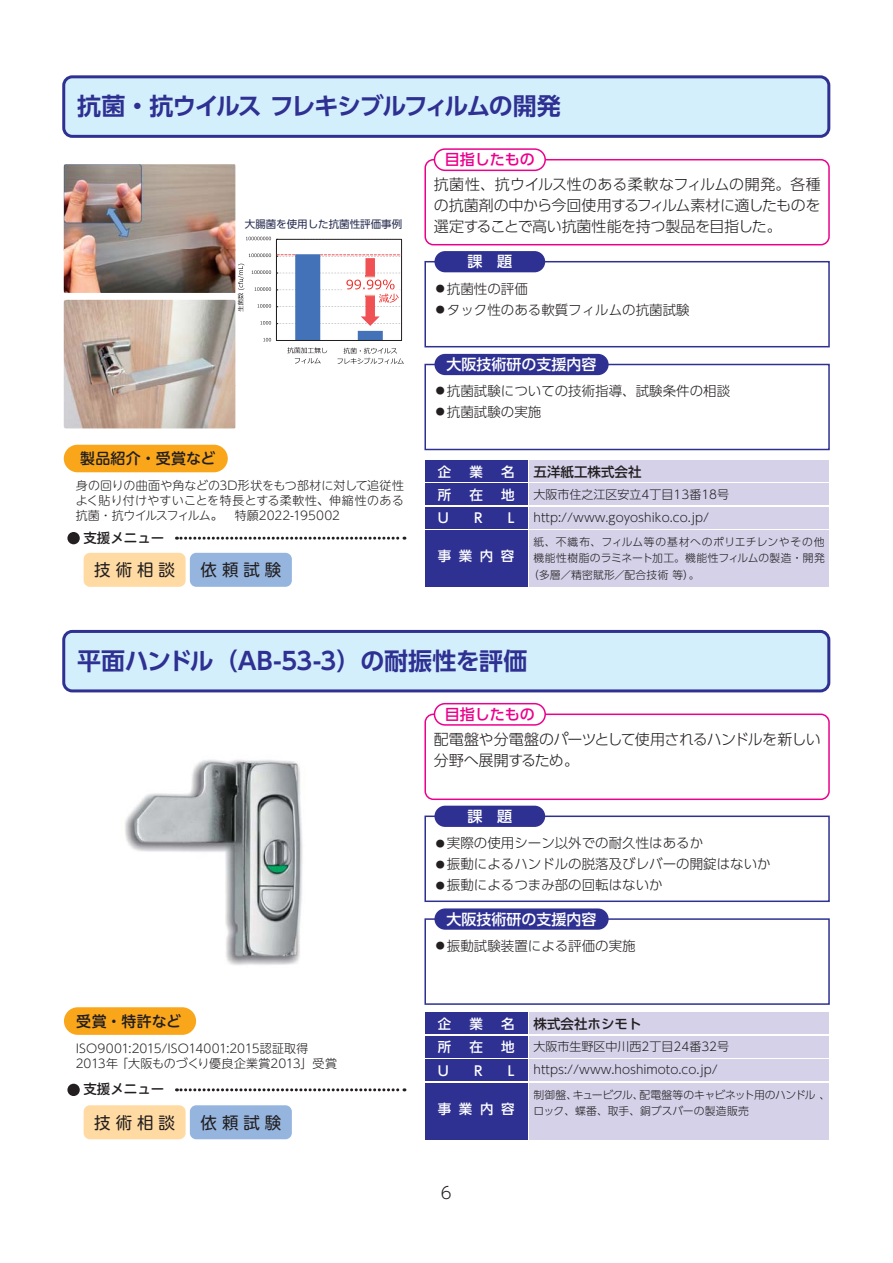
<style>
.page{position:relative;width:893px;height:1263px;background:#fff}
.page>*{position:absolute;margin:0;border:0;box-sizing:border-box;transform-origin:0 0}
.t1{font:24px "UD Shin Go Pro De Bold 90 msp RKSJ H";letter-spacing:-.015em;color:#2e3092}
.t2{font:24px "UD Shin Go Pro De Bold 90 msp RKSJ H";letter-spacing:-.07em;color:#2e3092}
.t3{font:16.5px "UD Shin M Go Pro Regular 90 msp RKSJ H";letter-spacing:.3em;color:#231f20}
.t4{font:16.5px "UD Shin Go Pro Light 90 msp RKSJ H";color:#231f20}
.t5{font:15px/21px "UD Shin Go Pro Light 90 msp RKSJ H";letter-spacing:-.035em;color:#231f20;text-align:justify}
.t6{font:15px "UD Shin Go Pro Medium 90 msp RKSJ H";color:#fff}
.t7{font:15px "UD Shin M Go Pro Medium 90 msp RKSJ H";letter-spacing:.015em;color:#231f20}
.t8{font:15px "UD Shin Go Pro Medium 90 msp RKSJ H";color:#ec008c}
.t9{font:13.5px/21px "UD Shin Go Pro Light 90 msp RKSJ H";color:#231f20}
.t10{font:13.5px "UD Shin Go Pro Medium 90 msp RKSJ H";letter-spacing:.555em;color:#fff}
.t11{font:13.5px "UD Shin Go Pro Medium 90 msp RKSJ H";color:#231f20}
.t12{font:13.5px "UD Shin M Go Pro Medium 90 msp RKSJ H";color:#231f20}
.t13{font:12px/15px "UD Shin M Go Pro Light 90 msp RKSJ H";letter-spacing:.005em;color:#231f20;text-align:justify}
.t14{font:12px/23.4px "UD Shin Go Pro Light 90 msp RKSJ H";color:#231f20}
.t15{font:10.8px/16.5px "UD Shin Go Pro Light 90 msp RKSJ H";letter-spacing:-.015em;color:#231f20}
.t16{font:10.8px "UD Shin Go Pro Light 90 msp RKSJ H";letter-spacing:.01em;color:#231f20}
.t17{font:10.8px "UD Shin Go Pro Light 90 msp RKSJ H";letter-spacing:.045em;color:#231f20}
.t18{font:10.5px "UD Shin Go Pro Regular 90 msp RKSJ H";color:#282e52}
.t19{font:9px "UD Shin Go Pro Light 90 msp RKSJ H";color:#231f20}
.s1{font-size:9px}
</style>
<div class="page">
<img style="left:64px;top:691px;width:340px;height:341px">
<div style="left:64px;top:1007px;width:132px;height:28px;background:#faa61a;border-radius:14px"></div>
<div style="left:64px;top:77px;width:765px;height:59px;background:#d4effc;border-radius:8px"></div>
<div style="left:62px;top:75px;width:768px;height:63px;border:3px solid #2e3092;border-radius:8px"></div>
<div style="left:424px;top:159px;width:406px;height:86px;border:1px solid #ec008c;border-radius:8px"></div>
<div style="left:434px;top:149px;width:111px;height:21px;background:#fff;border-radius:11px"></div>
<div style="left:434px;top:148px;width:112px;height:23px;border:1px solid #ec008c;border-radius:11px"></div>
<div style="left:67px;top:532px;width:13px;height:12px;background:#231f20;border-radius:50%"></div>
<svg style="left:176px;top:537px;width:229px;height:3px"></svg>
<div style="left:64px;top:631px;width:765px;height:60px;background:#d4effc;border-radius:8px"></div>
<div style="left:62px;top:630px;width:768px;height:62px;border:3px solid #2e3092;border-radius:8px"></div>
<div style="left:424px;top:714px;width:406px;height:86px;border:1px solid #ec008c;border-radius:8px"></div>
<div style="left:434px;top:704px;width:111px;height:21px;background:#fff;border-radius:11px"></div>
<div style="left:434px;top:703px;width:112px;height:23px;border:1px solid #ec008c;border-radius:11px"></div>
<div style="left:67px;top:1084px;width:13px;height:12px;background:#231f20;border-radius:50%"></div>
<svg style="left:176px;top:1088px;width:229px;height:3px"></svg>
<div style="left:84px;top:553px;width:102px;height:34px;background:#ffdaa2;border-radius:6px"></div>
<div style="left:84px;top:1105px;width:102px;height:34px;background:#ffdaa2;border-radius:6px"></div>
<div style="left:190px;top:1105px;width:102px;height:34px;background:#95b5df;border-radius:6px"></div>
<div style="left:64px;top:445px;width:164px;height:27px;background:#faa61a;border-radius:14px"></div>
<div style="left:190px;top:553px;width:102px;height:34px;background:#95b5df;border-radius:6px"></div>
<div style="left:425px;top:460px;width:102px;height:22px;background:#2e3092"></div>
<div style="left:529px;top:460px;width:300px;height:22px;background:#d4d1e9"></div>
<div style="left:529px;top:484px;width:300px;height:21px;background:#d4d1e9"></div>
<div style="left:529px;top:507px;width:300px;height:21px;background:#d4d1e9"></div>
<div style="left:529px;top:531px;width:300px;height:56px;background:#d4d1e9"></div>
<div style="left:425px;top:484px;width:102px;height:21px;background:#2e3092"></div>
<div style="left:425px;top:507px;width:102px;height:21px;background:#2e3092"></div>
<div style="left:425px;top:531px;width:102px;height:56px;background:#2e3092"></div>
<div style="left:425px;top:1013px;width:102px;height:21px;background:#2e3092"></div>
<div style="left:529px;top:1013px;width:300px;height:21px;background:#d4d1e9"></div>
<div style="left:529px;top:1036px;width:300px;height:21px;background:#d4d1e9"></div>
<div style="left:529px;top:1060px;width:300px;height:21px;background:#d4d1e9"></div>
<div style="left:529px;top:1083px;width:300px;height:56px;background:#d4d1e9"></div>
<div style="left:425px;top:1036px;width:102px;height:21px;background:#2e3092"></div>
<div style="left:425px;top:1060px;width:102px;height:21px;background:#2e3092"></div>
<div style="left:425px;top:1083px;width:102px;height:56px;background:#2e3092"></div>
<div style="left:424px;top:364px;width:406px;height:86px;border:1px solid #2e3092"></div>
<div style="left:434px;top:354px;width:175px;height:21px;background:#2e3092;border-radius:11px"></div>
<div style="left:424px;top:261px;width:406px;height:86px;border:1px solid #2e3092"></div>
<div style="left:434px;top:251px;width:111px;height:21px;background:#2e3092;border-radius:11px"></div>
<div style="left:424px;top:918px;width:406px;height:87px;border:1px solid #2e3092"></div>
<div style="left:434px;top:908px;width:175px;height:22px;background:#2e3092;border-radius:11px"></div>
<div style="left:424px;top:816px;width:406px;height:86px;border:1px solid #2e3092"></div>
<div style="left:434px;top:806px;width:111px;height:21px;background:#2e3092;border-radius:11px"></div>
<img style="left:64px;top:164px;width:171px;height:129px">
<img style="left:64px;top:300px;width:171px;height:128px">
<svg style="left:287px;top:347px;width:40px;height:17px"></svg>
<svg style="left:338px;top:348px;width:66px;height:16px"></svg>
<svg style="left:238px;top:237px;width:163px;height:104px"></svg>
<h1 class="t2" style="left:77px;top:97px;width:485px">抗菌・抗ウイルス フレキシブルフィルムの開発</h1>
<p class="t18" style="left:245px;top:220px;width:159px">大腸菌を使用した抗菌性評価事例</p>
<p class="t7" style="left:80px;top:453px;width:137px">製品紹介・受賞など</p>
<p class="t13" style="left:76px;top:480px;width:330px">身の回りの曲面や角などの3D形状をもつ部材に対して追従性よく貼り付けやすいことを特長とする柔軟性、伸縮性のある抗菌・抗ウイルスフィルム。　特願2022-195002</p>
<p class="t12" style="left:83px;top:532px;width:82px">支援メニュー</p>
<h2 class="t3" style="left:94px;top:564px;width:82px">技術相談</h2>
<h2 class="t3" style="left:201px;top:564px;width:82px">依頼試験</h2>
<p class="t8" style="left:445px;top:154px;width:91px">目指したもの</p>
<p class="t5" style="left:434px;top:176px;width:388px">抗菌性、抗ウイルス性のある柔軟なフィルムの開発。各種の抗菌剤の中から今回使用するフィルム素材に適したものを選定することで高い抗菌性能を持つ製品を目指した。</p>
<p class="t6" style="left:467px;top:256px;width:46px">課　題</p>
<p class="t9" style="left:447px;top:280px;width:244px">抗菌性の評価<br>タック性のある軟質フィルムの抗菌試験</p>
<p class="t19" style="left:436px;top:285px;width:10px">●</p>
<p class="t19" style="left:436px;top:306px;width:10px">●</p>
<p class="t6" style="left:446px;top:359px;width:151px">大阪技術研の支援内容</p>
<p class="t9" style="left:447px;top:382px;width:285px">抗菌試験についての技術指導、試験条件の相談抗菌試験の実施</p>
<p class="t19" style="left:436px;top:388px;width:10px">●</p>
<p class="t19" style="left:436px;top:408px;width:10px">●</p>
<p class="t10" style="left:438px;top:466px;width:15px">企</p>
<p class="t10" style="left:469px;top:466px;width:15px">業</p>
<p class="t10" style="left:501px;top:466px;width:15px">名</p>
<p class="t11" style="left:534px;top:466px;width:109px">五洋紙工株式会社</p>
<p class="t10" style="left:438px;top:490px;width:15px">所</p>
<p class="t10" style="left:469px;top:490px;width:15px">在</p>
<p class="t10" style="left:501px;top:490px;width:15px">地</p>
<p class="t10" style="left:438px;top:513px;width:12px">U</p>
<p class="t10" style="left:474px;top:513px;width:10px">R</p>
<p class="t10" style="left:508px;top:513px;width:8px">L</p>
<p class="t10" style="left:438px;top:551px;width:78px">事業内容</p>
<p class="t14" style="left:534px;top:484px;width:197px">大阪市住之江区安立4丁目13番18号http://www.goyoshiko.co.jp/</p>
<p class="t17" style="left:534px;top:538px;width:292px">紙、不織布、フィルム等の基材へのポリエチレンやその他</p>
<p class="t16" style="left:534px;top:554px;width:293px">機能性樹脂のラミネート加工。機能性フィルムの製造・開発</p>
<p class="t16" style="left:528px;top:571px;width:173px">（多層／精密賦形／配合技術 等）。</p>
<h1 class="t1" style="left:77px;top:652px;width:452px">平面ハンドル（AB-53-3）の耐振性を評価</h1>
<p class="t8" style="left:445px;top:708px;width:91px">目指したもの</p>
<p class="t5" style="left:434px;top:731px;width:388px">配電盤や分電盤のパーツとして使用されるハンドルを新しい分野へ展開するため。</p>
<p class="t6" style="left:467px;top:810px;width:46px">課　題</p>
<p class="t9" style="left:447px;top:835px;width:325px">実際の使用シーン以外での耐久性はあるか<br>振動によるハンドルの脱落及びレバーの開錠はないか振動によるつまみ部の回転はないか</p>
<p class="t19" style="left:436px;top:840px;width:10px">●</p>
<p class="t19" style="left:436px;top:861px;width:10px">●</p>
<p class="t19" style="left:436px;top:882px;width:10px">●</p>
<p class="t6" style="left:446px;top:913px;width:151px">大阪技術研の支援内容</p>
<p class="t7" style="left:76px;top:1015px;width:106px">受賞・特許など</p>
<p class="t13" style="left:76px;top:1042px;width:263px">ISO9001:2015/ISO14001:2015認証取得<br>2013年 「大阪ものづくり優良企業賞2013」受賞</p>
<p class="t12" style="left:83px;top:1084px;width:82px">支援メニュー</p>
<h2 class="t3" style="left:94px;top:1116px;width:82px">技術相談</h2>
<h2 class="t3" style="left:201px;top:1116px;width:82px">依頼試験</h2>
<p class="t9" style="left:436px;top:937px;width:202px"><span class="s1">●</span> 振動試験装置による評価の実施</p>
<p class="t10" style="left:438px;top:1019px;width:15px">企</p>
<p class="t10" style="left:469px;top:1019px;width:15px">業</p>
<p class="t10" style="left:501px;top:1019px;width:15px">名</p>
<p class="t11" style="left:534px;top:1019px;width:109px">株式会社ホシモト</p>
<p class="t10" style="left:438px;top:1042px;width:15px">所</p>
<p class="t10" style="left:469px;top:1042px;width:15px">在</p>
<p class="t10" style="left:501px;top:1042px;width:15px">地</p>
<p class="t10" style="left:438px;top:1066px;width:12px">U</p>
<p class="t10" style="left:474px;top:1066px;width:10px">R</p>
<p class="t10" style="left:508px;top:1066px;width:8px">L</p>
<p class="t10" style="left:438px;top:1104px;width:78px">事業内容</p>
<p class="t14" style="left:534px;top:1036px;width:197px">大阪市生野区中川西2丁目24番32号https://www.hoshimoto.co.jp/</p>
<p class="t15" style="left:534px;top:1088px;width:298px">制御盤、キュービクル、配電盤等のキャビネット用のハンドル 、ロック、蝶番、取手、銅ブスバーの製造販売</p>
<h2 class="t4" style="left:441px;top:1186px;width:12px">6</h2>
</div>
